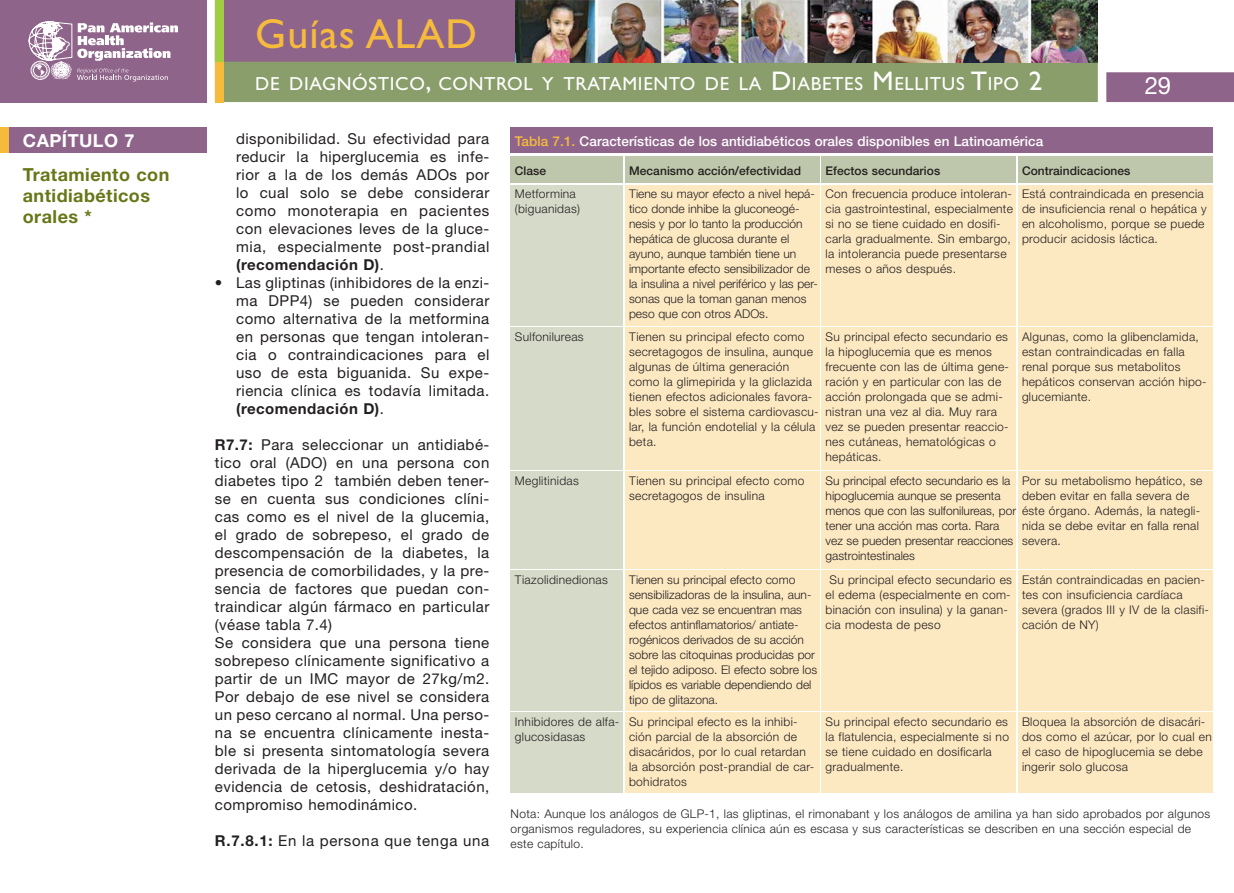
<style>
.page{position:relative;width:1234px;height:893px;background:#fff}
.page>*{position:absolute;margin:0;border:0;box-sizing:border-box;transform-origin:0 0}
.t1{font:42px "Gill Sans";letter-spacing:.025em;color:#f6bb3c}
.t2{font:24px "Helvetica Neue LT Std";color:#fff}
.t3{font:18.9px "Gill Sans";letter-spacing:.035em;color:#fff}
.titulo{font:700 18px/21px "Helvetica Neue";letter-spacing:.025em;color:#677717}
.titulo-2{font:700 18px "Helvetica Neue";letter-spacing:.025em;color:#fff}
.t4{font:15px/18px "Helvetica Neue";letter-spacing:.03em;color:#231f20;text-align:justify}
.t5{font:15px "Helvetica Neue";letter-spacing:.05em;color:#231f20}
.Gráficos_Títulos{font:500 13.5px "Helvetica Neue";letter-spacing:.005em;color:#fff}
.Gráficos{font:300 12px/15px "Helvetica Neue";letter-spacing:.025em;color:#231f20}
.Gráficos-2{font:300 12px/15px "Helvetica Neue";color:#231f20}
.Gráficos_Títulos-2{font:500 12px "Helvetica Neue";letter-spacing:.005em;color:#231f20}
.s1{font-size:27px}
.s2{font-weight:700}
.s3{color:#f6bb3c}
</style>
<div class="page">
<div style="left:223px;top:62px;width:874px;height:40px;background:#8a9e6b"></div>
<div style="left:223px;top:0;width:292px;height:62px;background:#8f648a"></div>
<div style="left:1106px;top:72px;width:127px;height:30px;background:#8f648a"></div>
<div style="left:0;top:0;width:206px;height:102px;background:#8f648a"></div>
<svg style="left:28px;top:21px;width:150px;height:60px"></svg>
<div style="left:215px;top:0;width:8px;height:102px;background:#f6bb3c"></div>
<div style="left:215px;top:0;width:8px;height:62px;background:#a0cd44"></div>
<img style="left:515px;top:0;width:582px;height:62px">
<div style="left:510px;top:128px;width:702px;height:25px;background:#8f648a"></div>
<div style="left:510px;top:157px;width:113px;height:26px;background:#bec7ab"></div>
<div style="left:624px;top:157px;width:195px;height:26px;background:#bec7ab"></div>
<div style="left:821px;top:157px;width:194px;height:26px;background:#bec7ab"></div>
<div style="left:1017px;top:157px;width:195px;height:26px;background:#bec7ab"></div>
<div style="left:510px;top:185px;width:113px;height:140px;background:#d6dac9"></div>
<div style="left:624px;top:185px;width:195px;height:140px;background:#fce8c1"></div>
<div style="left:821px;top:185px;width:194px;height:140px;background:#fce8c1"></div>
<div style="left:1017px;top:185px;width:195px;height:140px;background:#fce8c1"></div>
<div style="left:510px;top:327px;width:113px;height:143px;background:#d6dac9"></div>
<div style="left:624px;top:327px;width:195px;height:143px;background:#fce8c1"></div>
<div style="left:821px;top:327px;width:194px;height:143px;background:#fce8c1"></div>
<div style="left:1017px;top:327px;width:195px;height:143px;background:#fce8c1"></div>
<div style="left:510px;top:471px;width:113px;height:98px;background:#d6dac9"></div>
<div style="left:624px;top:471px;width:195px;height:98px;background:#fce8c1"></div>
<div style="left:821px;top:471px;width:194px;height:98px;background:#fce8c1"></div>
<div style="left:1017px;top:471px;width:195px;height:98px;background:#fce8c1"></div>
<div style="left:510px;top:570px;width:113px;height:140px;background:#d6dac9"></div>
<div style="left:624px;top:570px;width:195px;height:140px;background:#fce8c1"></div>
<div style="left:821px;top:570px;width:194px;height:140px;background:#fce8c1"></div>
<div style="left:1017px;top:570px;width:195px;height:140px;background:#fce8c1"></div>
<div style="left:510px;top:712px;width:113px;height:81px;background:#d6dac9"></div>
<div style="left:624px;top:712px;width:195px;height:81px;background:#fce8c1"></div>
<div style="left:821px;top:712px;width:194px;height:81px;background:#fce8c1"></div>
<div style="left:1017px;top:712px;width:195px;height:81px;background:#fce8c1"></div>
<div style="left:0;top:128px;width:206px;height:25px;background:#8f648a"></div>
<div style="left:0;top:128px;width:9px;height:25px;background:#f6bb3c"></div>
<p class="titulo-2" style="left:23px;top:129px;width:113px">CAPÍTULO 7</p>
<p class="titulo" style="left:23px;top:163px;width:148px">Tratamiento con antidiabéticos orales *</p>
<h1 class="t1" style="left:255px;top:10px;width:223px">Guías ALAD</h1>
<h3 class="t3" style="left:255px;top:73px;width:788px">DE DIAGNÓSTICO<span class="s1">,</span> CONTROL Y TRATAMIENTO DE LA <span class="s1">D</span> IABETES <span class="s1">M</span> ELLITUS <span class="s1">T</span>IPO <span class="s1">2</span></h3>
<h2 class="t2" style="left:1144px;top:71px;width:28px">29</h2>
<p class="t4" style="left:236px;top:129px;width:255px">disponibilidad. Su efectividad para reducir la hiperglucemia es infe&shy;rior a la de los demás ADOs por lo cual solo se debe considerar como monoterapia en pacientes con elevaciones leves de la gluce&shy;mia, especialmente post-prandial <span class="s2">(recomendación D)</span>.</p>
<p class="t4" style="left:236px;top:273px;width:255px;text-indent:-21px">• Las gliptinas (inhibidores de la enzi&shy;ma DPP4) se pueden considerar como alternativa de la metformina en personas que tengan intoleran&shy;cia o contraindicaciones para el uso de esta biguanida. Su expe&shy;riencia clínica es todavía limitada. <span class="s2">(recomendación D)</span>.</p>
<p class="t4" style="left:215px;top:435px;width:276px"><span class="s2">R7.7:</span> Para seleccionar un antidiabé&shy;tico oral (ADO) en una persona con diabetes tipo 2 también deben tener&shy;se en cuenta sus condiciones clíni&shy;cas como es el nivel de la glucemia, el grado de sobrepeso, el grado de descompensación de la diabetes, la presencia de comorbilidades, y la pre&shy;sencia de factores que puedan con&shy;traindicar algún fármaco en particular (véase tabla 7.4)</p>
<p class="t4" style="left:215px;top:633px;width:276px">Se considera que una persona tiene sobrepeso clínicamente significativo a partir de un IMC mayor de 27kg/m2.<br>Por debajo de ese nivel se considera un peso cercano al normal. Una perso&shy;na se encuentra clínicamente inesta&shy;ble si presenta sintomatología severa derivada de la hiperglucemia y/o hay evidencia de cetosis, deshidratación, compromiso hemodinámico.</p>
<p class="t5" style="left:215px;top:832px;width:276px"><span class="s2">R.7.8.1:</span> En la persona que tenga una</p>
<p class="Gráficos_Títulos" style="left:514px;top:133px;width:529px"><span class="s3">Tabla 7.1.</span> Características de los antidiabéticos orales disponibles en Latinoamérica</p>
<p class="Gráficos_Títulos-2" style="left:514px;top:163px;width:33px">Clase</p>
<p class="Gráficos_Títulos-2" style="left:629px;top:163px;width:173px">Mecanismo acción/efectividad</p>
<p class="Gráficos_Títulos-2" style="left:825px;top:163px;width:116px">Efectos secundarios</p>
<p class="Gráficos_Títulos-2" style="left:1021px;top:163px;width:110px">Contraindicaciones</p>
<p class="Gráficos" style="left:514px;top:186px;width:62px">Metformina</p>
<p class="Gráficos" style="left:514px;top:201px;width:67px">(biguanidas)</p>
<p class="Gráficos-2" style="left:629px;top:186px;width:190px">Tiene su mayor efecto a nivel hepá&shy;tico donde inhibe la gluconeogé&shy;nesis y por lo tanto la producción hepática de glucosa durante el ayuno, aunque también tiene un importante efecto sensibilizador de la insulina a nivel periférico y las per&shy;sonas que la toman ganan menos peso que con otros ADOs.</p>
<p class="Gráficos" style="left:825px;top:186px;width:189px">Con frecuencia produce intoleran&shy;cia gastrointestinal, especialmente si no se tiene cuidado en dosifi&shy;carla gradualmente. Sin embargo, la intolerancia puede presentarse meses o años después.</p>
<p class="Gráficos" style="left:1021px;top:186px;width:186px">Está contraindicada en presencia de insuficiencia renal o hepática y en alcoholismo, porque se puede producir acidosis láctica.</p>
<p class="Gráficos" style="left:514px;top:329px;width:70px">Sulfonilureas</p>
<p class="Gráficos" style="left:629px;top:329px;width:191px">Tienen su principal efecto como secretagogos de insulina, aunque algunas de última generación como la glimepirida y la gliclazida tienen efectos adicionales favora&shy;bles sobre el sistema cardiovascu&shy;lar, la función endotelial y la célula beta.</p>
<p class="Gráficos" style="left:825px;top:329px;width:185px">Su principal efecto secundario es la hipoglucemia que es menos frecuente con las de última gene&shy;ración y en particular con las de acción prolongada que se admi&shy;nistran una vez al dia. Muy rara vez se pueden presentar reaccio&shy;nes cutáneas, hematológicas o hepáticas.</p>
<p class="Gráficos" style="left:1021px;top:329px;width:186px">Algunas, como la glibenclamida, estan contraindicadas en falla renal porque sus metabolitos hepáticos conservan acción hipo&shy;glucemiante.</p>
<p class="Gráficos" style="left:514px;top:473px;width:65px">Meglitinidas</p>
<p class="Gráficos" style="left:629px;top:473px;width:177px">Tienen su principal efecto como secretagogos de insulina</p>
<p class="Gráficos-2" style="left:825px;top:473px;width:192px">Su principal efecto secundario es la hipoglucemia aunque se presenta menos que con las sulfonilureas, por tener una acción mas corta. Rara vez se pueden presentar reacciones gastrointestinales</p>
<p class="Gráficos" style="left:1021px;top:473px;width:182px">Por su metabolismo hepático, se deben evitar en falla severa de éste órgano. Además, la nategli&shy;nida se debe evitar en falla renal severa.</p>
<p class="Gráficos" style="left:514px;top:572px;width:94px">Tiazolidinedionas</p>
<p class="Gráficos-2" style="left:629px;top:572px;width:190px">Tienen su principal efecto como sensibilizadoras de la insulina, aun&shy;que cada vez se encuentran mas efectos antinflamatorios/ antiate&shy;rogénicos derivados de su acción sobre las citoquinas producidas por el tejido adiposo. El efecto sobre los lípidos es variable dependiendo del tipo de glitazona.</p>
<p class="Gráficos" style="left:825px;top:572px;width:188px;text-indent:4px">Su principal efecto secundario es el edema (especialmente en com&shy;binación con insulina) y la ganan&shy;cia modesta de peso</p>
<p class="Gráficos" style="left:1021px;top:572px;width:188px">Están contraindicadas en pacien&shy;tes con insuficiencia cardíaca severa (grados III y IV de la clasifi&shy;cación de NY)</p>
<p class="Gráficos" style="left:514px;top:714px;width:106px">Inhibidores de alfa&shy;glucosidasas</p>
<p class="Gráficos" style="left:629px;top:714px;width:187px">Su principal efecto es la inhibi&shy;ción parcial de la absorción de disacáridos, por lo cual retardan la absorción post-prandial de car&shy;bohidratos</p>
<p class="Gráficos" style="left:825px;top:714px;width:185px">Su principal efecto secundario es la flatulencia, especialmente si no se tiene cuidado en dosificarla gradualmente.</p>
<p class="Gráficos" style="left:1021px;top:714px;width:191px">Bloquea la absorción de disacári&shy;dos como el azúcar, por lo cual en el caso de hipoglucemia se debe ingerir solo glucosa</p>
<p class="Gráficos" style="left:510px;top:806px;width:701px">Nota: Aunque los análogos de GLP-1, las gliptinas, el rimonabant y los análogos de amilina ya han sido aprobados por algunos organismos reguladores, su experiencia clínica aún es escasa y sus características se describen en una sección especial de este capítulo.</p>
</div>
